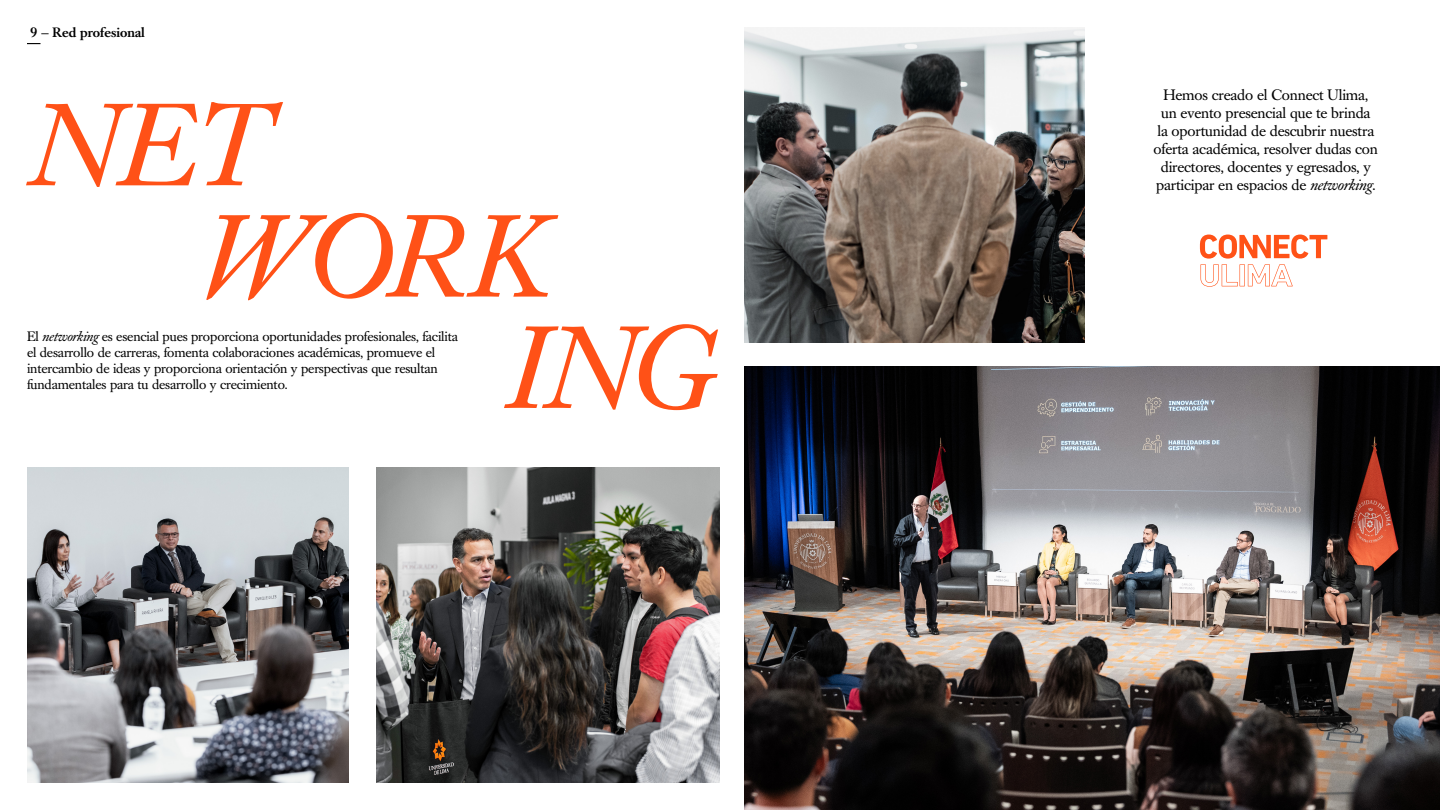
<style>
.page{position:relative;width:1440px;height:810px;background:#fff}
.page>*{position:absolute;margin:0;border:0;box-sizing:border-box;transform-origin:0 0}
.t1{font:italic 115.5px/111.4px "Caslon Book BE";letter-spacing:-.025em;color:#ff5117}
.t2{font:15px/18px "Caslon Book BE";letter-spacing:-.01em;color:#000;text-align:center}
.t3{font:13.5px/16.2px "Caslon Book BE";letter-spacing:-.01em;color:#000}
.t4{font:500 13.5px "Caslon Book BE";color:#000}
.s1{font-style:italic}
</style>
<div class="page">
<img style="left:376px;top:468px;width:344px;height:315px">
<img style="left:744px;top:367px;width:696px;height:443px">
<img style="left:27px;top:468px;width:322px;height:315px">
<img style="left:744px;top:27px;width:340px;height:315px">
<svg style="left:27px;top:43px;width:13px;height:1px"></svg>
<svg style="left:1200px;top:235px;width:127px;height:52px"></svg>
<p class="t4" style="left:31px;top:25px;width:116px">9 — Red profesional</p>
<h1 class="t1" style="left:27px;top:93px;width:238px">NET</h1>
<h1 class="t1" style="left:504px;top:204px;width:211px;text-indent:-307px">WORK<br>ING</h1>
<p class="t3" style="left:27px;top:328px;width:433px">El <span class="s1">networking</span> es esencial pues proporciona oportunidades profesionales, facilita el desarrollo de carreras, fomenta colaboraciones académicas, promueve el intercambio de ideas y proporciona orientación y perspectivas que resultan fundamentales para tu desarrollo y crecimiento.</p>
<p class="t2" style="left:1154px;top:87px;width:226px">Hemos creado el Connect Ulima,<br>un evento presencial que te brinda<br>la oportunidad de descubrir nuestra oferta académica, resolver dudas con directores, docentes y egresados, y</p>
<p class="t2" style="left:1156px;top:177px;width:221px">participar en espacios de <span class="s1">networking</span>.</p>
</div>
